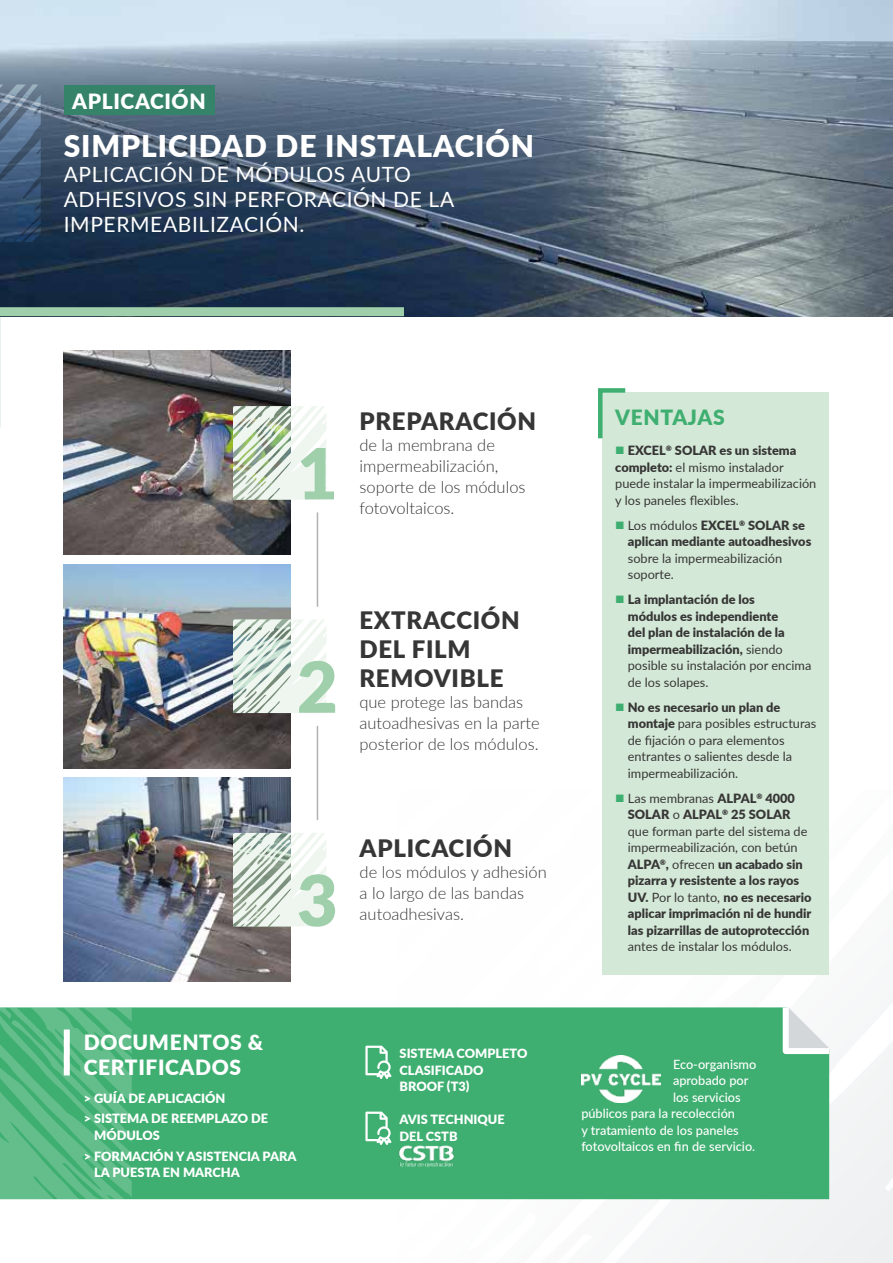
<style>
.page{position:relative;width:893px;height:1263px;background:#fff}
.page>*{position:absolute;margin:0;border:0;box-sizing:border-box;transform-origin:0 0}
.t1{font:800 70.5px "Lato";color:#a0d0ab}
.t2{font:800 30px "Lato";letter-spacing:.03em;color:#fff}
.t3{font:800 24px/28.8px "Lato";letter-spacing:.03em;color:#373636}
.t4{font:21px/25.2px "Lato";letter-spacing:.03em;color:#fff}
.t5{font:800 21px/25.2px "Lato";letter-spacing:.03em;color:#fff}
.t6{font:800 21px "Lato";letter-spacing:.03em;color:#3eaf70}
.t7{font:300 16.5px/21px "Lato";color:#373636}
.t8{font:800 12.75px/16.5px "Lato";color:#373636}
.t9{font:12.75px/16.5px "Lato";color:#373636}
.t10{font:800 12.75px/16.5px "Lato";color:#fff}
.t11{font:500 12.75px "Lato";color:#fff}
.s1{font-weight:800}
.s2{font-weight:400}
</style>
<div class="page">
<svg style="left:670px;top:1042px;width:223px;height:221px;fill:#f1f3f4"></svg>
<svg style="left:857px;top:1258px;width:36px;height:5px"></svg>
<svg style="left:396px;top:1199px;width:421px;height:29px"></svg>
<img style="left:0;top:0;width:893px;height:316px">
<div style="left:0;top:307px;width:404px;height:9px;background:#a0d0ab"></div>
<div style="left:64px;top:85px;width:150px;height:29px;background:#358368"></div>
<svg style="left:0;top:84px;width:41px;height:158px;background:#4a6481"></svg>
<div style="left:602px;top:393px;width:227px;height:582px;background:#d3e8d6"></div>
<img style="left:63px;top:778px;width:227px;height:204px">
<img style="left:63px;top:351px;width:227px;height:204px">
<img style="left:63px;top:564px;width:227px;height:204px">
<hr style="left:317px;top:512px;width:1px;height:95px;background:#b3b2b2">
<hr style="left:317px;top:726px;width:1px;height:94px;background:#b3b2b2">
<div style="left:132px;top:1007px;width:697px;height:192px;background:#3eaf70"></div>
<svg style="left:0;top:1007px;width:132px;height:192px;background:#56b982"></svg>
<svg style="left:780px;top:1007px;width:49px;height:50px"></svg>
<div style="left:64px;top:1029px;width:6px;height:46px;background:#fff"></div>
<img style="left:582px;top:1055px;width:78px;height:48px">
<svg style="left:233px;top:833px;width:93px;height:93px;background:#d9e3da"></svg>
<svg style="left:233px;top:619px;width:93px;height:94px;background:#dae5de"></svg>
<svg style="left:233px;top:406px;width:93px;height:94px;background:#d8e3d7"></svg>
<img style="left:393px;top:1146px;width:68px;height:21px">
<svg style="left:365px;top:1046px;width:26px;height:33px"></svg>
<svg style="left:365px;top:1111px;width:26px;height:34px"></svg>
<svg style="left:598px;top:388px;width:32px;height:51px"></svg>
<h3 class="t5" style="left:72px;top:88px;width:135px">APLICACIÓN</h3>
<h2 class="t2" style="left:64px;top:123px;width:472px">SIMPLICIDAD DE INSTALACIÓN</h2>
<h3 class="t4" style="left:64px;top:161px;width:392px">APLICACIÓN DE MÓDULOS AUTO<br>ADHESIVOS SIN PERFORACIÓN DE LA<br>IMPERMEABILIZACIÓN.</h3>
<h1 class="t1" style="left:297px;top:421px;width:42px">1</h1>
<h3 class="t3" style="left:359px;top:406px;width:178px">PREPARACIÓN</h3>
<p class="t7" style="left:359px;top:434px;width:168px">de la membrana de impermeabilización, soporte de los módulos fotovoltaicos.</p>
<h1 class="t1" style="left:297px;top:634px;width:42px">2</h1>
<h3 class="t3" style="left:359px;top:605px;width:162px">EXTRACCIÓN<br>DEL FILM<br>REMOVIBLE</h3>
<p class="t7" style="left:359px;top:691px;width:182px">que protege las bandas autoadhesivas en la parte posterior de los módulos.</p>
<h1 class="t1" style="left:297px;top:847px;width:42px">3</h1>
<h3 class="t3" style="left:360px;top:832px;width:154px">APLICACIÓN</h3>
<p class="t7" style="left:360px;top:861px;width:189px">de los módulos y adhesión a lo largo de las bandas autoadhesivas.</p>
<h3 class="t5" style="left:84px;top:1029px;width:181px">DOCUMENTOS &amp;<br>CERTIFICADOS</h3>
<p class="t10" style="left:84px;top:1087px;width:186px;line-height:20.7px">&gt; GUÍA DE APLICACIÓN<br>&gt; SISTEMA DE REEMPLAZO DE</p>
<p class="t10" style="left:84px;top:1124px;width:214px;line-height:20.7px;text-indent:10px">MÓDULOS<br>&gt; FORMACIÓN Y ASISTENCIA PARA</p>
<p class="t10" style="left:94px;top:1164px;width:147px">LA PUESTA EN MARCHA</p>
<p class="t10" style="left:400px;top:1045px;width:129px">SISTEMA COMPLETO<br>CLASIFICADO<br>BROOF (T3)</p>
<p class="t10" style="left:400px;top:1111px;width:107px">AVIS TECHNIQUE<br>DEL CSTB</p>
<h3 class="t6" style="left:615px;top:401px;width:111px">VENTAJAS</h3>
<p class="t9" style="left:615px;top:442px;width:203px;text-indent:13px"><span class="s1">EXCEL</span><sup>®</sup> <span class="s1">SOLAR es un sistema completo:</span> el mismo instalador puede instalar la impermeabilización y los paneles flexibles.</p>
<p class="t8" style="left:628px;top:516px;width:185px"><span class="s2">Los módulos</span> EXCEL<sup>®</sup> SOLAR se aplican mediante autoadhesivos</p>
<p class="t9" style="left:628px;top:549px;width:156px">sobre la impermeabilización soporte.</p>
<p class="t8" style="left:628px;top:591px;width:185px">La implantación de los<br>módulos es independiente<br>del plan de instalación de la impermeabilización, <span class="s2">siendo posible su instalación por encima de los solapes.</span></p>
<p class="t9" style="left:628px;top:698px;width:190px"><span class="s1">No es necesario un plan de montaje</span> para posibles estructuras de fijación o para elementos entrantes o salientes desde la impermeabilización.</p>
<p class="t8" style="left:628px;top:789px;width:185px"><span class="s2">Las membranas</span> ALPAL<sup>®</sup> 4000<br>SOLAR <span class="s2">o</span> ALPAL<sup>®</sup> 25 SOLAR <span class="s2">que forman parte del sistema de impermeabilización, con betún<br></span>ALPA<sup>®</sup>, <span class="s2">ofrecen</span> un acabado sin pizarra y resistente a los rayos<br>UV. <span class="s2">Por lo tanto,</span> no es necesario aplicar imprimación ni de hundir las pizarrillas de autoprotección</p>
<p class="t9" style="left:628px;top:938px;width:165px">antes de instalar los módulos.</p>
<p class="t11" style="left:673px;top:1055px;width:85px">Eco-organismo</p>
<p class="t11" style="left:673px;top:1071px;width:77px">aprobado por</p>
<p class="t11" style="left:673px;top:1088px;width:69px">los servicios</p>
<p class="t11" style="left:581px;top:1104px;width:155px">públicos para la recolección</p>
<p class="t11" style="left:581px;top:1121px;width:159px">y tratamiento de los paneles</p>
<p class="t11" style="left:581px;top:1137px;width:175px">fotovoltaicos en fin de servicio.</p>
</div>
